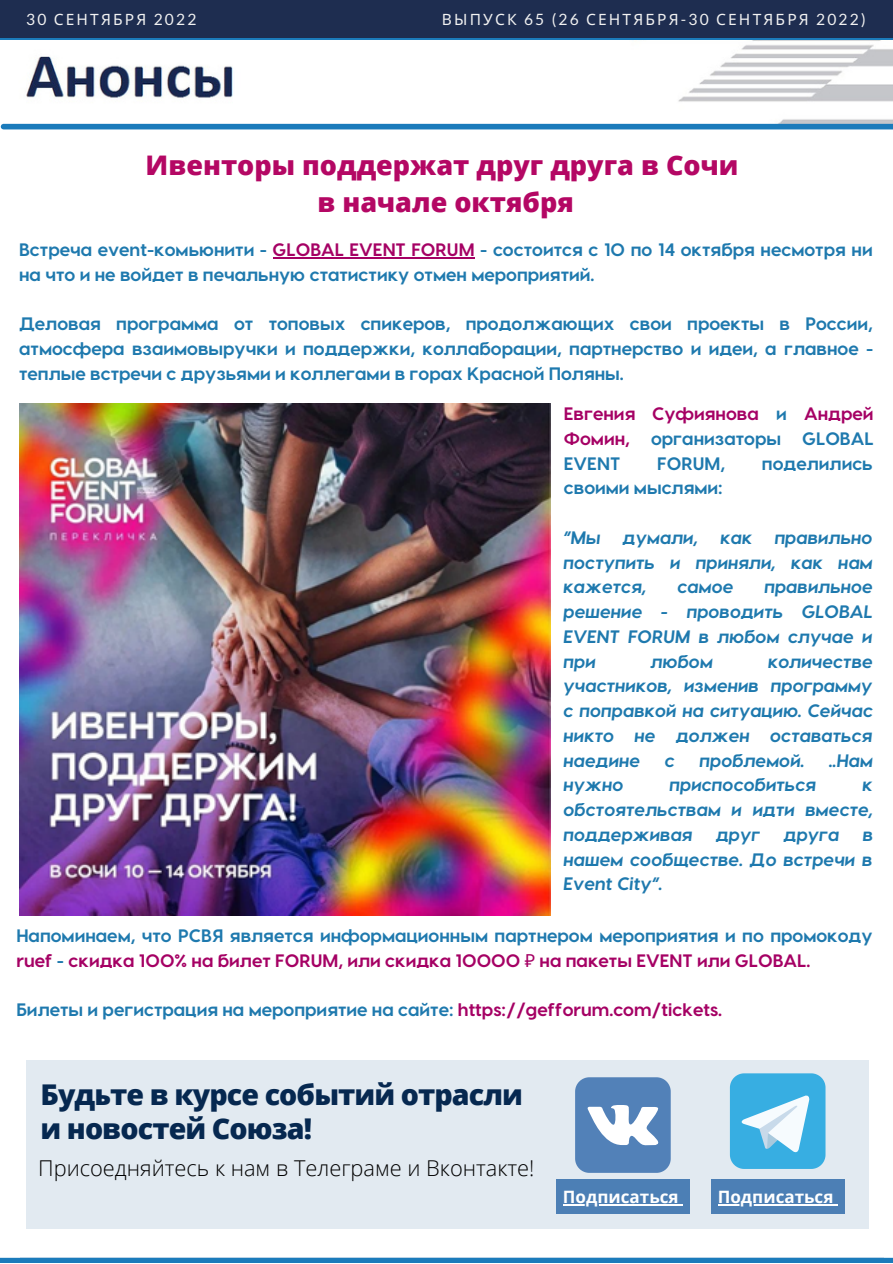
<style>
.page{position:relative;width:893px;height:1264px;background:#fff}
.page>*{position:absolute;margin:0;border:0;box-sizing:border-box;transform-origin:0 0}
.t1{font:800 28.65px/33.8px "Open Sans";letter-spacing:-.03em;color:#062850}
.t2{font:800 27px/37px "Open Sans";color:#b40764;text-align:center}
.t3{font:300 21.75px "Open Sans";color:#000}
.t4{font:700 18px/24.8px "Visby CF";color:#1e79ae}
.t5{font:italic 700 18px/24.8px "Visby CF";color:#1e79ae;text-align:justify}
.t6{font:700 18px/24.8px "Visby CF";color:#a50064;text-align:justify}
.t7{font:700 17.1px "Open Sans";color:#fff}
.t8{font:15.6px "Noto Sans";letter-spacing:.14em;color:#f2f2f2}
.s1{font-family:"Lato"}
.s2{color:#a50064}
.s3{color:#1e79ae}
.s4{font-family:"Noto Sans";font-weight:400;color:#a50064}
</style>
<div class="page">
<div style="left:0;top:0;width:892px;height:38px;background:#1e2d50"></div>
<div style="left:0;top:1257px;width:892px;height:5px;background:#1b7bbb"></div>
<svg style="left:0;top:38px;width:892px;height:3px;fill:#1b7bbb"></svg>
<img style="left:3px;top:45px;width:889px;height:79px">
<div style="left:4px;top:124px;width:888px;height:5px;background:#1b7bbb"></div>
<img style="left:19px;top:404px;width:531px;height:511px">
<hr style="left:272px;top:257px;width:202px;height:1px;background:#a50064">
<div style="left:26px;top:1060px;width:842px;height:169px;background:#e2eaf1"></div>
<svg style="left:575px;top:1077px;width:95px;height:95px;background:#769bc6"></svg>
<svg style="left:729px;top:1073px;width:96px;height:95px;background:#65bfe7"></svg>
<div style="left:556px;top:1179px;width:133px;height:35px;background:#4c7fb5"></div>
<hr style="left:563px;top:1204px;width:115px;height:1px;background:#fff">
<div style="left:710px;top:1179px;width:134px;height:35px;background:#4c7fb5"></div>
<hr style="left:717px;top:1204px;width:116px;height:1px;background:#fff">
<p class="t8" style="left:26px;top:8px;width:172px"><span class="s1">30</span> СЕНТЯБРЯ <span class="s1">2022</span></p>
<p class="t8" style="left:442px;top:8px;width:425px">ВЫПУСК <span class="s1">65 (26</span> СЕНТЯБРЯ<span class="s1">-30</span> СЕНТЯБРЯ <span class="s1">2022)</span></p>
<h2 class="t2" style="left:145px;top:146px;width:594px">Ивенторы поддержат друг друга в Сочи в начале октября</h2>
<p class="t4" style="left:19px;top:236px;width:855px">Встреча event-комьюнити - <span class="s2">GLOBAL EVENT FORUM</span> - состоится с 10 по 14 октября несмотря ни на что и не войдет в печальную статистику отмен мероприятий.</p>
<p class="t4" style="left:19px;top:311px;width:855px;text-align:justify">Деловая программа от топовых спикеров, продолжающих свои проекты в России, атмосфера взаимовыручки и поддержки, коллаборации, партнерство и идеи, а главное - теплые встречи с друзьями и коллегами в горах Красной Поляны.</p>
<p class="t6" style="left:564px;top:400px;width:311px">Евгения Суфиянова <span class="s3">и</span> Андрей Фомин, <span class="s3">организаторы GLOBAL EVENT</span></p>
<p class="t4" style="left:657px;top:450px;width:69px">FORUM,</p>
<p class="t4" style="left:762px;top:450px;width:112px">поделились</p>
<p class="t4" style="left:564px;top:474px;width:160px">своими мыслями:</p>
<p class="t5" style="left:564px;top:524px;width:311px">“Мы думали, как правильно поступить и приняли, как нам кажется,</p>
<p class="t5" style="left:564px;top:573px;width:311px;text-indent:201px">правильное решение - проводить GLOBAL EVENT FORUM в любом случае и при</p>
<p class="t5" style="left:677px;top:573px;width:58px">самое</p>
<p class="t5" style="left:651px;top:648px;width:63px">любом</p>
<p class="t5" style="left:564px;top:648px;width:311px;text-indent:204px">количестве участников, изменив программу c поправкой на ситуацию. Сейчас никто не должен оставаться наедине</p>
<p class="t5" style="left:665px;top:746px;width:12px">с</p>
<p class="t5" style="left:699px;top:746px;width:107px">проблемой.</p>
<p class="t5" style="left:829px;top:746px;width:46px">..Нам</p>
<p class="t5" style="left:564px;top:771px;width:61px">нужно</p>
<p class="t5" style="left:669px;top:771px;width:148px">приспособиться</p>
<p class="t5" style="left:564px;top:771px;width:311px;text-indent:299px">к обстоятельствам и идти вместе, поддерживая</p>
<p class="t5" style="left:716px;top:821px;width:46px">друг</p>
<p class="t5" style="left:784px;top:821px;width:57px">друга</p>
<p class="t5" style="left:564px;top:821px;width:311px;text-indent:299px">в нашем сообществе. До встречи в Event City”.</p>
<p class="t4" style="left:16px;top:922px;width:857px">Напоминаем, что РСВЯ является информационным партнером мероприятия и по промокоду <span class="s2">ruef</span> - <span class="s2">скидка 100% на билет FORUM, или скидка 10000</span> <span class="s4">₽</span> <span class="s2">на пакеты EVENT или GLOBAL.</span></p>
<p class="t4" style="left:16px;top:996px;width:707px">Билеты и регистрация на мероприятие на сайте: <span class="s2">https://gefforum.com/tickets.</span></p>
<h1 class="t1" style="left:40px;top:1076px;width:484px">Будьте в курсе событий отрасли и новостей Союза!</h1>
<p class="t3" style="left:38px;top:1152px;width:497px">Присоедняйтесь к нам в Телеграме и Вконтакте!</p>
<p class="t7" style="left:563px;top:1185px;width:117px">Подписаться</p>
<p class="t7" style="left:717px;top:1184px;width:117px">Подписаться</p>
</div>
